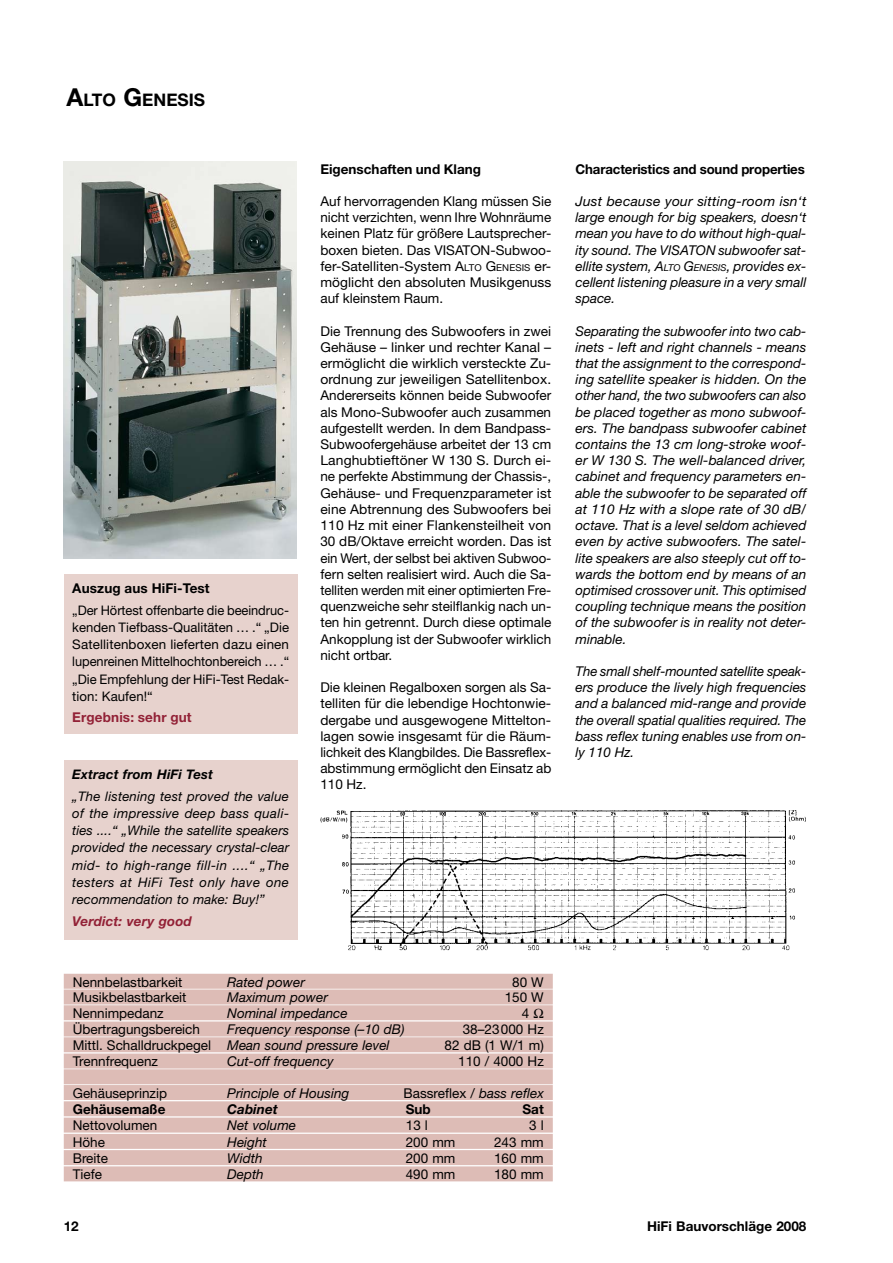
<style>
.page{position:relative;width:893px;height:1263px;background:#fff}
.page>*{position:absolute;margin:0;border:0;box-sizing:border-box;transform-origin:0 0}
.t1{font:700 17.4px "Helvetica Neue";color:#000}
.t2{font:13.5px/16.2px "Helvetica Neue";color:#000;text-align:justify}
.t3{font:italic 13.5px/16.2px "Helvetica Neue";color:#000;text-align:justify}
.t4{font:700 13.5px "Helvetica Neue";color:#000}
.t5{font:700 13.5px "Helvetica Neue";letter-spacing:.01em;color:#922136}
.t6{font:italic 700 13.5px "Helvetica Neue";letter-spacing:.01em;color:#922136}
.t7{font:italic 700 13.5px "Helvetica Neue";color:#000}
.t8{font:italic 13.2px/17.2px "Helvetica Neue";letter-spacing:.025em;color:#000;text-align:justify}
.t9{font:13.2px/17.2px "Helvetica Neue";color:#000;text-align:justify}
.t10{font:italic 700 13.2px "Helvetica Neue";letter-spacing:.01em;color:#000}
.s1{font-size:24.75px}
.s2{font-size:9.45px}
.s3{font-style:italic}
</style>
<div class="page">
<img style="left:64px;top:162px;width:233px;height:396px">
<div style="left:64px;top:574px;width:234px;height:159px;background:#e7d2cd"></div>
<img style="left:320px;top:810px;width:486px;height:141px">
<div style="left:64px;top:974px;width:489px;height:15px;background:#ddbcb6"></div>
<div style="left:64px;top:989px;width:489px;height:15px;background:#ddbcb6"></div>
<div style="left:64px;top:1005px;width:489px;height:15px;background:#ddbcb6"></div>
<div style="left:64px;top:1021px;width:489px;height:15px;background:#ddbcb6"></div>
<div style="left:64px;top:1037px;width:489px;height:15px;background:#ddbcb6"></div>
<div style="left:64px;top:1053px;width:489px;height:15px;background:#ddbcb6"></div>
<div style="left:64px;top:1069px;width:489px;height:15px;background:#ddbcb6"></div>
<div style="left:64px;top:1085px;width:489px;height:15px;background:#ddbcb6"></div>
<div style="left:64px;top:1101px;width:489px;height:15px;background:#ddbcb6"></div>
<div style="left:64px;top:1117px;width:489px;height:15px;background:#ddbcb6"></div>
<div style="left:64px;top:1134px;width:489px;height:15px;background:#ddbcb6"></div>
<div style="left:64px;top:1150px;width:489px;height:15px;background:#ddbcb6"></div>
<div style="left:64px;top:1166px;width:489px;height:15px;background:#ddbcb6"></div>
<div style="left:64px;top:760px;width:234px;height:180px;background:#e7d2cd"></div>
<p class="t1" style="left:67px;top:89px;width:140px"><span class="s1">A</span>lto <span class="s1">G</span>enesis</p>
<p class="t4" style="left:72px;top:580px;width:139px">Auszug aus HiFi-Test</p>
<p class="t9" style="left:72px;top:601px;width:218px">„Der Hörtest offenbarte die beein-druc&shy;ken--den Tiefbass-Qualitäten … .“ „Die Sa-tel-- li-ten---- boxen lieferten dazu einen lupenreinen Mittelhochton- bereich … .“ „Die Empfeh- lung der HiFi-Test Redak&shy;tion: Kaufen!“</p>
<p class="t5" style="left:72px;top:709px;width:121px">Ergebnis: sehr gut</p>
<p class="t10" style="left:72px;top:766px;width:142px">Extract from HiFi Test</p>
<p class="t8" style="left:72px;top:787px;width:218px">„The listening test proved the value of the impressive deep bass quali&shy;ties ....“ „While the satellite speakers provided the necessary crystal-clear mid- to high-range fill-in ....“ „The testers at HiFi Test only have one recommendation to make: Buy!”</p>
<p class="t6" style="left:72px;top:912px;width:121px">Verdict: very good</p>
<p class="t4" style="left:320px;top:160px;width:162px">Eigenschaften und Klang</p>
<p class="t2" style="left:320px;top:193px;width:232px">Auf hervorragenden Klang müssen Sie nicht verzichten, wenn Ihre Wohnräume keinen Platz für größere Lautsprecher&shy;boxen bieten. Das VISATON-Subwoo&shy;fer-Satelliten-System A<span class="s2">lto</span> G<span class="s2">enesi s</span> er&shy;möglicht den absoluten Musikgenuss auf kleinstem Raum.</p>
<p class="t2" style="left:320px;top:323px;width:232px">Die Trennung des Subwoofers in zwei Gehäuse – linker und rechter Kanal – ermöglicht die wirklich versteckte Zu&shy;ordnung zur jeweiligen Satellitenbox.<br>Andererseits können beide Subwoofer als Mono-Subwoofer auch zusammen aufgestellt werden. In dem Bandpass-Subwoofergehäuse arbeitet der 13 cm Langhubtieftöner W 130 S. Durch ei&shy;ne perfekte Abstimmung der Chassis-, Ge-häuse- und Frequenzparameter ist eine Abtrennung des Subwoofers bei 110 Hz mit einer Flankensteilheit von 30 dB/Oktave erreicht worden. Das ist ein Wert, der selbst bei aktiven Subwoo&shy;fern selten realisiert wird. Auch die Sa&shy;telliten werden mit einer optimierten Fre&shy;quenzweiche sehr steilflankig nach un&shy;ten hin getrennt. Durch diese optimale Ankopplung ist der Subwoofer wirklich nicht ortbar.</p>
<p class="t2" style="left:320px;top:679px;width:232px;text-align:left">Die kleinen Regalboxen sorgen als Sa&shy;telliten für die lebendige Hochtonwie&shy;dergabe und ausgewogene Mittelton&shy;lagen sowie insgesamt für die Räum&shy;lichkeit des Klangbildes. Die Bassreflex&shy;abstimmung ermöglicht den Einsatz ab 110 Hz.</p>
<p class="t2" style="left:73px;top:973px;width:111px">Nennbelastbarkeit</p>
<p class="t3" style="left:227px;top:973px;width:79px">Rated power</p>
<p class="t2" style="left:512px;top:973px;width:33px">80 W</p>
<p class="t2" style="left:73px;top:989px;width:115px">Musikbelastbarkeit</p>
<p class="t3" style="left:227px;top:989px;width:102px">Maximum power</p>
<p class="t2" style="left:505px;top:989px;width:41px">150 W</p>
<p class="t2" style="left:73px;top:1005px;width:93px">Nennimpedanz</p>
<p class="t3" style="left:227px;top:1005px;width:122px">Nominal impedance</p>
<p class="t2" style="left:522px;top:1005px;width:9px">4</p>
<p class="t2" style="left:73px;top:1021px;width:129px">Übertragungsbereich</p>
<p class="t3" style="left:227px;top:1021px;width:179px">Frequency response (–10 dB)</p>
<p class="t2" style="left:463px;top:1021px;width:83px">38–23000 Hz</p>
<p class="t2" style="left:73px;top:1037px;width:318px">Mittl. Schalldruckpegel <span class="s3">Mean sound pressure level</span></p>
<p class="t2" style="left:444px;top:1037px;width:101px">82 dB (1 W/1 m)</p>
<p class="t2" style="left:73px;top:1053px;width:87px">Trennfrequenz</p>
<p class="t3" style="left:227px;top:1053px;width:108px">Cut-off frequency</p>
<p class="t2" style="left:458px;top:1053px;width:87px">110 / 4000 Hz</p>
<p class="t2" style="left:73px;top:1085px;width:96px">Gehäuseprinzip</p>
<p class="t3" style="left:227px;top:1085px;width:123px">Principle of Housing</p>
<p class="t2" style="left:404px;top:1085px;width:142px">Bassreflex / <span class="s3">bass reflex</span></p>
<p class="t4" style="left:73px;top:1101px;width:94px">Gehäusemaße</p>
<p class="t7" style="left:227px;top:1101px;width:52px">Cabinet</p>
<p class="t4" style="left:406px;top:1101px;width:27px">Sub</p>
<p class="t4" style="left:523px;top:1101px;width:23px">Sat</p>
<p class="t2" style="left:73px;top:1117px;width:86px">Nettovolumen</p>
<p class="t3" style="left:227px;top:1117px;width:70px">Net volume</p>
<p class="t2" style="left:406px;top:1117px;width:24px">13 l</p>
<p class="t2" style="left:529px;top:1117px;width:16px">3 l</p>
<p class="t2" style="left:73px;top:1133px;width:34px">Höhe</p>
<p class="t3" style="left:227px;top:1133px;width:41px">Height</p>
<p class="t2" style="left:406px;top:1133px;width:51px">200 mm</p>
<p class="t2" style="left:494px;top:1133px;width:51px">243 mm</p>
<p class="t2" style="left:73px;top:1150px;width:37px">Breite</p>
<p class="t3" style="left:227px;top:1150px;width:37px">Width</p>
<p class="t2" style="left:406px;top:1150px;width:51px">200 mm</p>
<p class="t2" style="left:494px;top:1150px;width:51px">160 mm</p>
<p class="t2" style="left:73px;top:1166px;width:31px">Tiefe</p>
<p class="t3" style="left:227px;top:1166px;width:38px">Depth</p>
<p class="t2" style="left:406px;top:1166px;width:51px">490 mm</p>
<p class="t2" style="left:494px;top:1166px;width:51px">180 mm</p>
<p class="t4" style="left:576px;top:160px;width:231px">Characteristics and sound properties</p>
<p class="t3" style="left:576px;top:193px;width:232px">Just because your sitting-room isn‘t large enough for big speakers, doesn‘t mean you have to do without high-qual&shy;ity sound. The VISATON subwoofer sat&shy;ellite system, A<span class="s2">lto</span> G<span class="s2">enesis</span>, provides ex&shy;cellent listening pleasure in a very small space.</p>
<p class="t3" style="left:576px;top:322px;width:232px">Separating the subwoofer into two cab&shy;inets - left and right channels - means that the assignment to the correspond&shy;ing satellite speaker is hidden. On the other hand, the two subwoofers can also be placed together as mono subwoof&shy;ers. The bandpass subwoofer cabinet contains the 13 cm long-stroke woof&shy;er W 130 S. The well-balanced driver, cabinet and frequency parameters en&shy;able the subwoofer to be separated off at 110 Hz with a slope rate of 30 dB/ octave. That is a level seldom achieved even by active subwoofers. The satel&shy;lite speakers are also steeply cut off to&shy;wards the bottom end by means of an optimised crossover unit. This optimised coupling technique means the position of the subwoofer is in reality not deter&shy;minable.</p>
<p class="t3" style="left:576px;top:663px;width:232px">The small shelf-mounted satellite speak&shy;ers produce the lively high frequencies and a balanced mid-range and provide the overall spatial qualities required. The bass reflex tuning enables use from on&shy;ly 110 Hz.</p>
<p class="t4" style="left:64px;top:1218px;width:17px">12</p>
<p class="t4" style="left:647px;top:1218px;width:161px">HiFi Bauvorschläge 2008</p>
</div>
